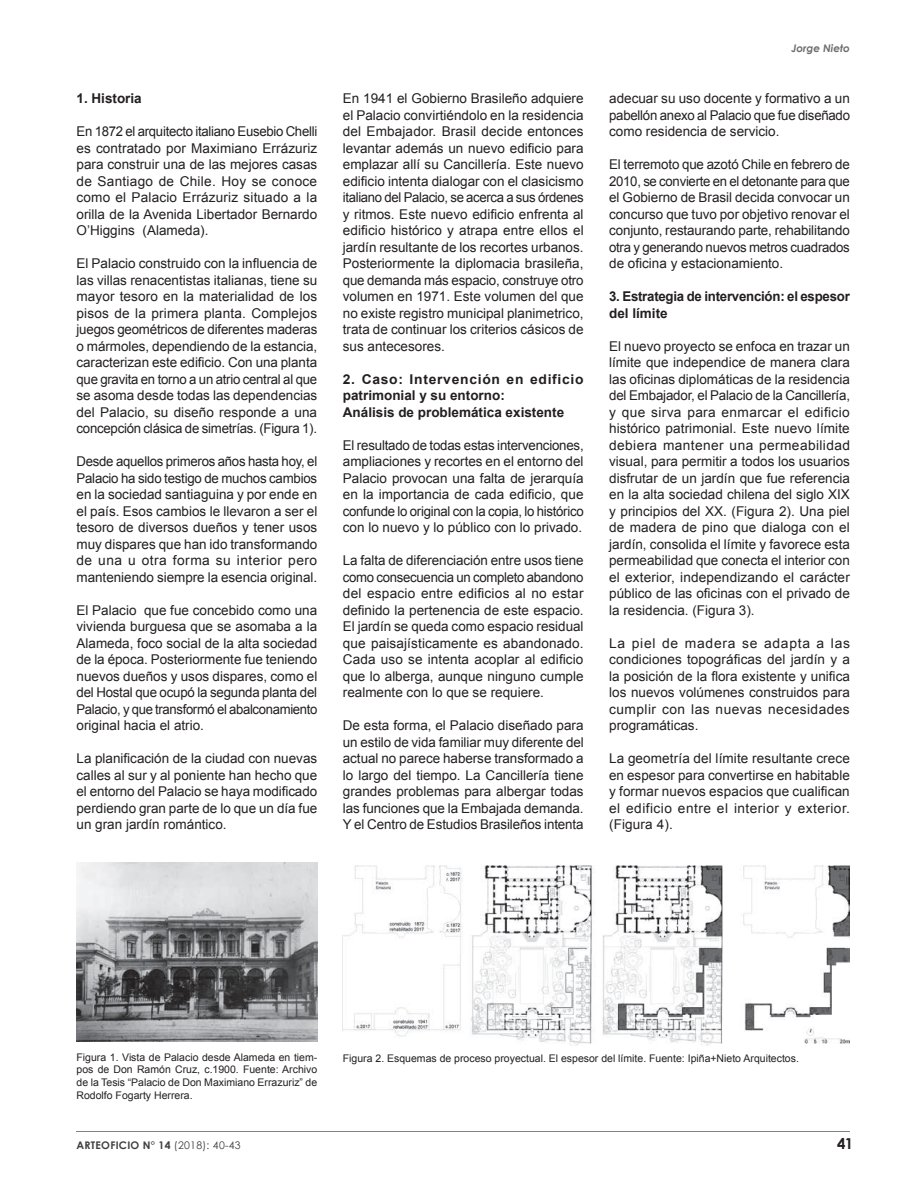
<style>
.page{position:relative;width:918px;height:1188px;background:#fff}
.page>*{position:absolute;margin:0;border:0;box-sizing:border-box;transform-origin:0 0}
.t1{font:700 15px "Century Gothic";color:#231f20}
.t2{font:13.5px/16.5px "Arial";color:#231f20;text-align:justify}
.t3{font:700 13.5px/16.5px "Arial";color:#231f20}
.t4{font:700 13.5px/16.5px "Arial";letter-spacing:-.02em;color:#231f20}
.t5{font:10.5px/12.6px "Arial";color:#231f20;text-align:justify}
.t6{font:700 10.5px "Century Gothic";letter-spacing:.025em;color:#3e3e3f}
.t7{font:italic 700 10.5px "Century Gothic";color:#6c6d70}
.s1{font-weight:400}
</style>
<div class="page">
<hr style="left:77px;top:1132px;width:773px;height:1px;background:#808285">
<img style="left:77px;top:862px;width:240px;height:180px">
<img style="left:343px;top:865px;width:507px;height:181px">
<p class="t3" style="left:77px;top:91px;width:67px">1. Historia</p>
<p class="t2" style="left:77px;top:124px;width:242px">En 1872 el arquitecto italiano Eusebio Chelli es contratado por Maximiano Errázuriz para construir una de las mejores casas de Santiago de Chile. Hoy se conoce como el Palacio Errázuriz situado a la orilla de la Avenida Libertador Bernardo O’Higgins (Alameda).</p>
<p class="t2" style="left:77px;top:256px;width:242px">El Palacio construido con la influencia de las villas renacentistas italianas, tiene su mayor tesoro en la materialidad de los pisos de la primera planta. Complejos juegos geométricos de diferentes maderas o mármoles, dependiendo de la estancia, caracterizan este edificio. Con una planta que gravita en torno a un atrio central al que se asoma desde todas las dependencias del Palacio, su diseño responde a una concepción clásica de simetrías. (Figura 1).</p>
<p class="t2" style="left:77px;top:454px;width:242px">Desde aquellos primeros años hasta hoy, el Palacio ha sido testigo de muchos cambios en la sociedad santiaguina y por ende en el país. Esos cambios le llevaron a ser el tesoro de diversos dueños y tener usos muy dispares que han ido transformando de una u otra forma su interior pero manteniendo siempre la esencia original.</p>
<p class="t2" style="left:77px;top:602px;width:242px">El Palacio que fue concebido como una vivienda burguesa que se asomaba a la Alameda, foco social de la alta sociedad de la época. Posteriormente fue teniendo nuevos dueños y usos dispares, como el del Hostal que ocupó la segunda planta del Palacio, y que transformó el abalconamiento original hacia el atrio.</p>
<p class="t2" style="left:77px;top:751px;width:242px">La planificación de la ciudad con nuevas calles al sur y al poniente han hecho que el entorno del Palacio se haya modificado perdiendo gran parte de lo que un día fue un gran jardín romántico.</p>
<p class="t2" style="left:343px;top:91px;width:242px">En 1941 el Gobierno Brasileño adquiere el Palacio convirtiéndolo en la residencia del Embajador. Brasil decide entonces levantar además un nuevo edificio para emplazar allí su Cancillería. Este nuevo edificio intenta dialogar con el clasicismo italiano del Palacio, se acerca a sus órdenes y ritmos. Este nuevo edificio enfrenta al edificio histórico y atrapa entre ellos el jardín resultante de los recortes urbanos.<br>Posteriormente la diplomacia brasileña, que demanda más espacio, construye otro volumen en 1971. Este volumen del que no existe registro municipal planimetrico, trata de continuar los criterios cásicos de sus antecesores.</p>
<p class="t3" style="left:343px;top:371px;width:242px">2. Caso: Intervención en edificio patrimonial y su entorno:<br>Análisis de problemática existente</p>
<p class="t2" style="left:343px;top:437px;width:242px">El resultado de todas estas intervenciones, ampliaciones y recortes en el entorno del Palacio provocan una falta de jerarquía en la importancia de cada edificio, que confunde lo original con la copia, lo histórico con lo nuevo y lo público con lo privado.</p>
<p class="t2" style="left:343px;top:553px;width:242px">La falta de diferenciación entre usos tiene como consecuencia un completo abandono del espacio entre edificios al no estar definido la pertenencia de este espacio.<br>El jardín se queda como espacio residual que paisajísticamente es abandonado.<br>Cada uso se intenta acoplar al edificio que lo alberga, aunque ninguno cumple realmente con lo que se requiere.</p>
<p class="t2" style="left:343px;top:718px;width:242px">De esta forma, el Palacio diseñado para un estilo de vida familiar muy diferente del actual no parece haberse transformado a lo largo del tiempo. La Cancillería tiene grandes problemas para albergar todas las funciones que la Embajada demanda.<br>Y el Centro de Estudios Brasileños intenta</p>
<p class="t7" style="left:791px;top:41px;width:60px">Jorge Nieto</p>
<p class="t2" style="left:609px;top:91px;width:242px">adecuar su uso docente y formativo a un pabellón anexo al Palacio que fue diseñado como residencia de servicio.</p>
<p class="t2" style="left:609px;top:157px;width:242px">El terremoto que azotó Chile en febrero de 2010, se convierte en el detonante para que el Gobierno de Brasil decida convocar un concurso que tuvo por objetivo renovar el conjunto, restaurando parte, rehabilitando otra y generando nuevos metros cuadrados de oficina y estacionamiento.</p>
<p class="t4" style="left:609px;top:289px;width:242px">3. Estrategia de intervención: el espesor del límite</p>
<p class="t2" style="left:609px;top:338px;width:242px">El nuevo proyecto se enfoca en trazar un límite que independice de manera clara las oficinas diplomáticas de la residencia del Embajador, el Palacio de la Cancillería, y que sirva para enmarcar el edificio histórico patrimonial. Este nuevo límite debiera mantener una permeabilidad visual, para permitir a todos los usuarios disfrutar de un jardín que fue referencia en la alta sociedad chilena del siglo XIX y principios del XX. (Figura 2). Una piel de madera de pino que dialoga con el jardín, consolida el límite y favorece esta permeabilidad que conecta el interior con el exterior, independizando el carácter público de las oficinas con el privado de la residencia. (Figura 3).</p>
<p class="t2" style="left:609px;top:635px;width:242px">La piel de madera se adapta a las condiciones topográficas del jardín y a la posición de la flora existente y unifica los nuevos volúmenes construidos para cumplir con las nuevas necesidades programáticas.</p>
<p class="t2" style="left:609px;top:751px;width:242px">La geometría del límite resultante crece en espesor para convertirse en habitable y formar nuevos espacios que cualifican el edificio entre el interior y exterior. (Figura 4).</p>
<p class="t5" style="left:77px;top:1051px;width:242px">Figura 1. Vista de Palacio desde Alameda en tiem&shy;pos de Don Ramón Cruz, c.1900. Fuente: Archivo de la Tesis “Palacio de Don Maximiano Errazuriz” de Rodolfo Fogarty Herrera.</p>
<p class="t5" style="left:343px;top:1052px;width:458px">Figura 2. Esquemas de proceso proyectual. El espesor del límite. Fuente: Ipiña+Nieto Arquitectos.</p>
<p class="t6" style="left:77px;top:1138px;width:166px">ARTEOFICIO N° 14 <span class="s1">(2018): 40-43</span></p>
<p class="t1" style="left:837px;top:1134px;width:18px">41</p>
</div>
